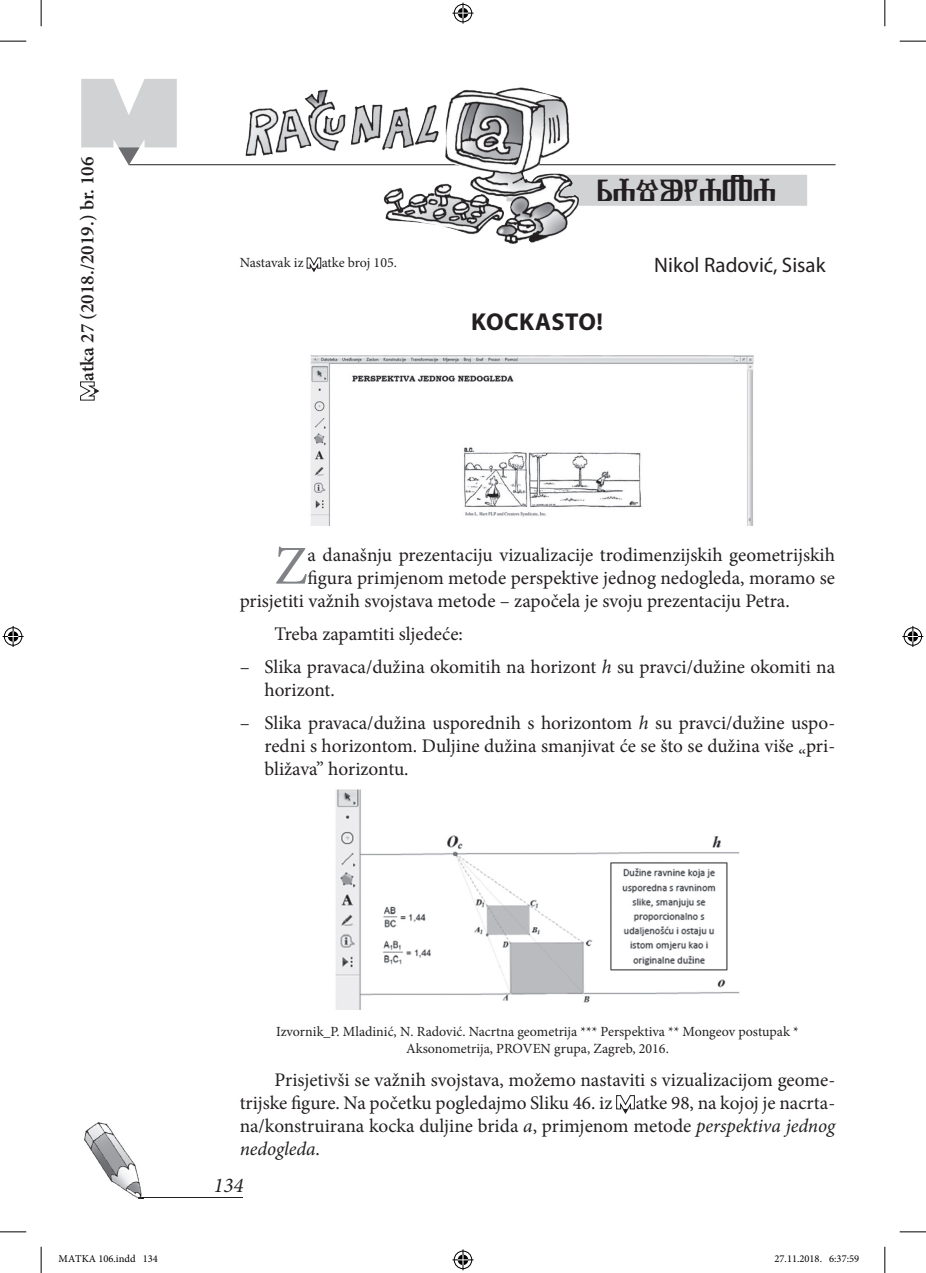
<style>
.page{position:relative;width:926px;height:1273px;background:#fff}
.page>*{position:absolute;margin:0;border:0;box-sizing:border-box;transform-origin:0 0}
.t1{font:54.77px "Minion Pro";color:#808285}
.t2{font:29.75px "Glag UGL Staro Hrvatsko Pismo";color:#231f20}
.naslov{font:700 24.5px "Myriad Pro";letter-spacing:.02em;color:#231f20}
.ime_autora{font:21px "Myriad Pro";color:#231f20}
.t3{font:italic 21px "Minion Pro";color:#231f20}
.t4{font:19.25px/23.1px "Minion Pro";color:#231f20}
.t5{font:600 19.25px "Minion Pro";color:#231f20}
.fusnota{font:14px/16.8px "Minion Pro";color:#231f20;text-align:center}
.t6{font:10.5px "Minion Pro";color:#000}
.s1{font-style:italic}
</style>
<div class="page">
<hr style="left:139px;top:1197px;width:104px;height:1px;background:#231f20">
<img style="left:84px;top:1122px;width:60px;height:77px">
<hr style="left:129px;top:164px;width:706px;height:1px;background:#231f20">
<svg style="left:81px;top:79px;width:96px;height:86px"></svg>
<svg style="left:80px;top:381px;width:19px;height:20px"></svg>
<div style="left:547px;top:175px;width:260px;height:31px;background:#d1d2d4"></div>
<img style="left:240px;top:87px;width:349px;height:157px">
<img style="left:335px;top:789px;width:405px;height:220px">
<svg style="left:616px;top:1095px;width:19px;height:19px"></svg>
<svg style="left:306px;top:257px;width:15px;height:15px"></svg>
<img style="left:310px;top:355px;width:444px;height:171px">
<svg style="left:0;top:41px;width:26px;height:1px"></svg>
<svg style="left:899px;top:41px;width:27px;height:1px"></svg>
<svg style="left:0;top:1231px;width:26px;height:1px"></svg>
<svg style="left:899px;top:1231px;width:27px;height:1px"></svg>
<svg style="left:41px;top:0;width:1px;height:26px"></svg>
<svg style="left:41px;top:1247px;width:1px;height:26px"></svg>
<svg style="left:884px;top:0;width:1px;height:26px"></svg>
<svg style="left:884px;top:1247px;width:1px;height:26px"></svg>
<svg style="left:452px;top:3px;width:21px;height:21px"></svg>
<svg style="left:452px;top:1249px;width:21px;height:21px"></svg>
<svg style="left:3px;top:626px;width:21px;height:21px"></svg>
<svg style="left:902px;top:626px;width:21px;height:21px"></svg>
<p class="t5" style="left:74px;top:381px;width:225px;rotate:-90deg">atka 27 (2018./2019.) br. 106</p>
<p class="fusnota" style="left:240px;top:254px;width:65px">Nastavak iz</p>
<p class="fusnota" style="left:322px;top:254px;width:77px">atke broj 105.</p>
<p class="t2" style="left:597px;top:173px;width:180px">RAČUNALA</p>
<p class="naslov" style="left:471px;top:305px;width:133px">KOCKASTO!</p>
<p class="ime_autora" style="left:654px;top:252px;width:173px">Nikol Radović, Sisak</p>
<p class="t1" style="left:274px;top:529px;width:35px">Z</p>
<p class="t4" style="left:307px;top:543px;width:529px">a današnju prezentaciju vizualizacije trodimenzijskih geometrijskih</p>
<p class="t4" style="left:307px;top:566px;width:529px">figura primjenom metode perspektive jednog nedogleda, moramo se</p>
<p class="t4" style="left:240px;top:589px;width:551px">prisjetiti važnih svojstava metode – započela je svoju prezentaciju Petra.</p>
<p class="t4" style="left:274px;top:622px;width:190px">Treba zapamtiti sljedeće:</p>
<p class="t4" style="left:264px;top:655px;width:572px;text-indent:-25px">– Slika pravaca/dužina okomitih na horizont <span class="s1">h</span> su pravci/dužine okomiti na horizont.</p>
<p class="t4" style="left:264px;top:711px;width:572px;text-indent:-25px">– Slika pravaca/dužina usporednih s horizontom <span class="s1">h</span> su pravci/dužine uspo&shy;redni s horizontom. Duljine dužina smanjivat će se što se dužina više</p>
<p class="t4" style="left:798px;top:745px;width:9px">“</p>
<p class="t4" style="left:806px;top:734px;width:31px">pri-</p>
<p class="t4" style="left:264px;top:757px;width:146px">bližava” horizontu.</p>
<p class="fusnota" style="left:276px;top:1023px;width:524px">Izvornik_P. Mladinić, N. Radović. Nacrtna geometrija *** Perspektiva ** Mongeov postupak *<br>Aksonometrija, PROVEN grupa, Zagreb, 2016.</p>
<p class="t4" style="left:240px;top:1068px;width:597px;text-align:justify;text-indent:35px">Prisjetivši se važnih svojstava, možemo nastaviti s vizualizacijom geome&shy;trijske figure. Na početku pogledajmo Sliku 46. iz atke 98, na kojoj je nacrta&shy;na/konstruirana kocka duljine brida <span class="s1">a</span>, primjenom metode <span class="s1">perspektiva jednog nedogleda</span>.</p>
<p class="t3" style="left:213px;top:1171px;width:32px">134</p>
<p class="t6" style="left:59px;top:1252px;width:101px">MATKA 106.indd 134</p>
<p class="t6" style="left:774px;top:1252px;width:86px">27.11.2018. 6:37:59</p>
</div>
